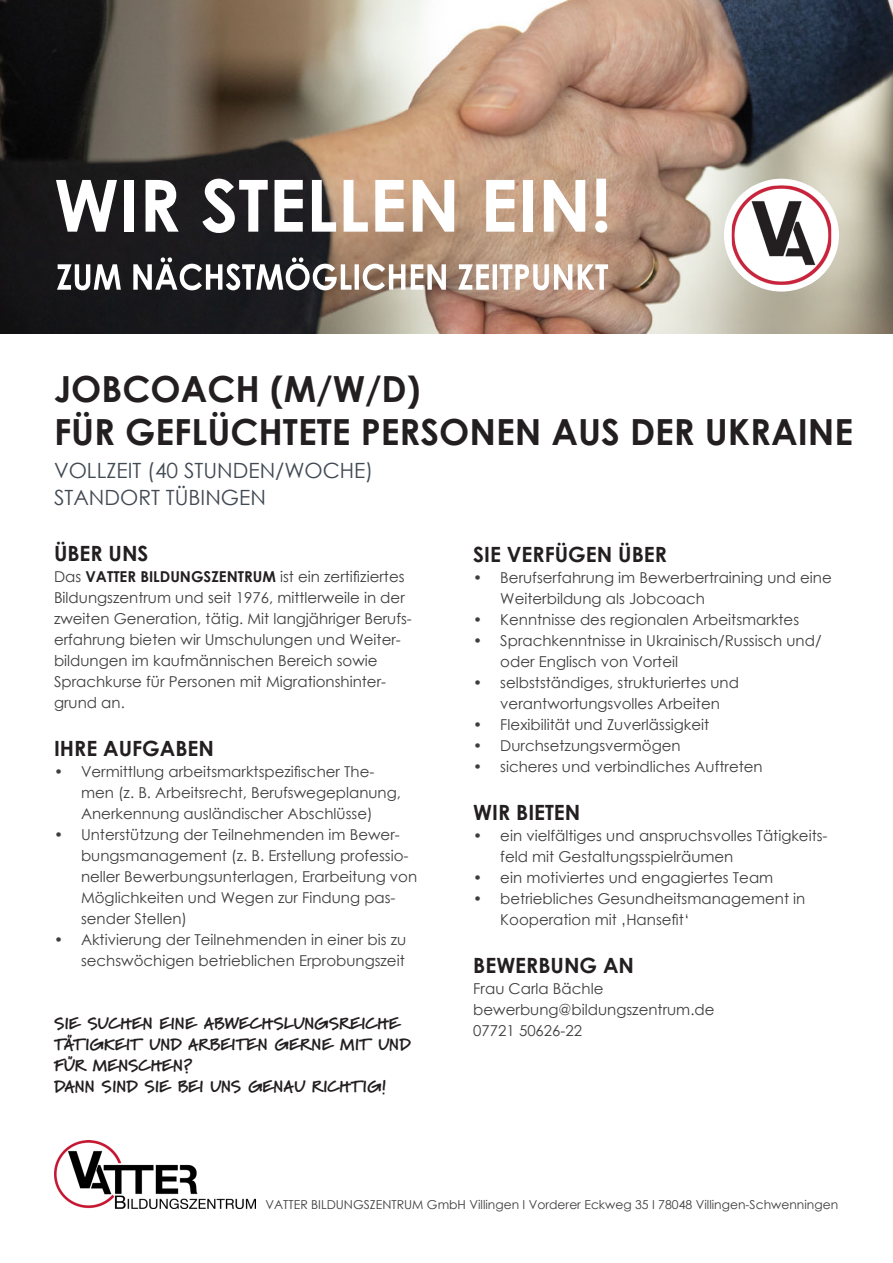
<style>
.page{position:relative;width:893px;height:1263px;background:#fff}
.page>*{position:absolute;margin:0;border:0;box-sizing:border-box;transform-origin:0 0}
.t1{font:700 72px "Century Gothic";color:#fff}
.t2{font:700 36px "Century Gothic";color:#231f20}
.t3{font:700 21px "Century Gothic";color:#231f20}
.t4{font:21px "Century Gothic";color:#414953}
.t5{font:900 16.5px/21px "Marydale";color:#231f20}
.t6{font:15px/21px "Century Gothic";color:#3e3e3f}
.t7{font:12.3px "Century Gothic";color:#3e3e3f}
.s1{font-weight:700;color:#231f20}
</style>
<div class="page">
<img style="left:1px;top:0;width:892px;height:334px">
<img style="left:54px;top:1140px;width:201px;height:68px">
<svg style="left:57px;top:257px;width:551px;height:33px"></svg>
<div style="left:724px;top:179px;width:115px;height:113px;background:#fff;border-radius:50%"></div>
<img style="left:732px;top:185px;width:99px;height:100px">
<p class="t1" style="left:54px;top:151px;width:559px">WIR STELLEN EIN!</p>
<p class="t2" style="left:54px;top:362px;width:368px">JOBCOACH (M/W/D)</p>
<p class="t2" style="left:54px;top:405px;width:801px">FÜR GEFLÜCHTETE PERSONEN AUS DER UKRAINE</p>
<p class="t4" style="left:54px;top:456px;width:321px">VOLLZEIT (40 STUNDEN/WOCHE)</p>
<p class="t4" style="left:54px;top:483px;width:214px">STANDORT TÜBINGEN</p>
<p class="t3" style="left:54px;top:537px;width:96px">ÜBER UNS</p>
<p class="t6" style="left:54px;top:565px;width:359px">Das <span class="s1">VATTER BILDUNGSZENTRUM</span> ist ein zertifiziertes Bildungszentrum und seit 1976, mittlerweile in der zweiten Generation, tätig. Mit langjähriger Berufs&shy;erfahrung bieten wir Umschulungen und Weiter&shy;bildungen im kaufmännischen Bereich sowie Sprachkurse für Personen mit Migrationshinter&shy;grund an.</p>
<p class="t3" style="left:54px;top:732px;width:162px">IHRE AUFGABEN</p>
<p class="t6" style="left:81px;top:760px;width:321px;text-indent:-27px">• Vermittlung arbeitsmarktspezifischer The&shy;men (z. B. Arbeitsrecht, Berufswegeplanung,<br>Anerkennung ausländischer Abschlüsse)</p>
<p class="t6" style="left:81px;top:823px;width:338px;text-indent:-27px">• Unterstützung der Teilnehmenden im Bewer&shy;bungsmanagement (z. B. Erstellung professio&shy;neller Bewerbungsunterlagen, Erarbeitung von Möglichkeiten und Wegen zur Findung pas&shy;sender Stellen)</p>
<p class="t6" style="left:54px;top:928px;width:354px;text-align:right">• Aktivierung der Teilnehmenden in einer bis zu sechswöchigen betrieblichen Erprobungszeit</p>
<p class="t5" style="left:54px;top:1012px;width:358px">SIE SUCHEN EINE ABWECHSLUNGSREICHE<br>TÄTIGKEIT UND ARBEITEN GERNE MIT UND<br>FÜR MENSCHEN?</p>
<p class="t5" style="left:54px;top:1075px;width:334px">DANN SIND SIE BEI UNS GENAU RICHTIG!</p>
<p class="t3" style="left:473px;top:538px;width:195px">SIE VERFÜGEN ÜBER</p>
<p class="t6" style="left:500px;top:567px;width:333px;text-indent:-27px">• Berufserfahrung im Bewerbertraining und eine<br>Weiterbildung als Jobcoach</p>
<p class="t6" style="left:473px;top:609px;width:327px">• Kenntnisse des regionalen Arbeitsmarktes</p>
<p class="t6" style="left:500px;top:630px;width:323px;text-indent:-27px">• Sprachkenntnisse in Ukrainisch/Russisch und/ oder Englisch von Vorteil</p>
<p class="t6" style="left:473px;top:672px;width:267px;text-align:center">• selbstständiges, strukturiertes und verantwortungsvolles Arbeiten</p>
<p class="t6" style="left:473px;top:714px;width:237px">• Flexibilität und Zuverlässigkeit</p>
<p class="t6" style="left:473px;top:735px;width:209px">• Durchsetzungsvermögen</p>
<p class="t6" style="left:473px;top:756px;width:291px">• sicheres und verbindliches Auftreten</p>
<p class="t3" style="left:473px;top:796px;width:109px">WIR BIETEN</p>
<p class="t6" style="left:500px;top:825px;width:329px;text-indent:-27px">• ein vielfältiges und anspruchsvolles Tätigkeits&shy;feld mit Gestaltungsspielräumen</p>
<p class="t6" style="left:473px;top:867px;width:301px">• ein motiviertes und engagiertes Team</p>
<p class="t6" style="left:500px;top:888px;width:307px;text-indent:-27px">• betriebliches Gesundheitsmanagement in<br>Kooperation mit ‚Hansefit‘</p>
<p class="t3" style="left:473px;top:949px;width:162px">BEWERBUNG AN</p>
<p class="t6" style="left:473px;top:978px;width:132px">Frau Carla Bächle</p>
<p class="t6" style="left:473px;top:999px;width:243px">bewerbung@bildungszentrum.de</p>
<p class="t6" style="left:473px;top:1020px;width:110px">07721 50626-22</p>
<p class="t7" style="left:266px;top:1196px;width:574px">VATTER BILDUNGSZENTRUM GmbH Villingen I Vorderer Eckweg 35 I 78048 Villingen-Schwenningen</p>
</div>
